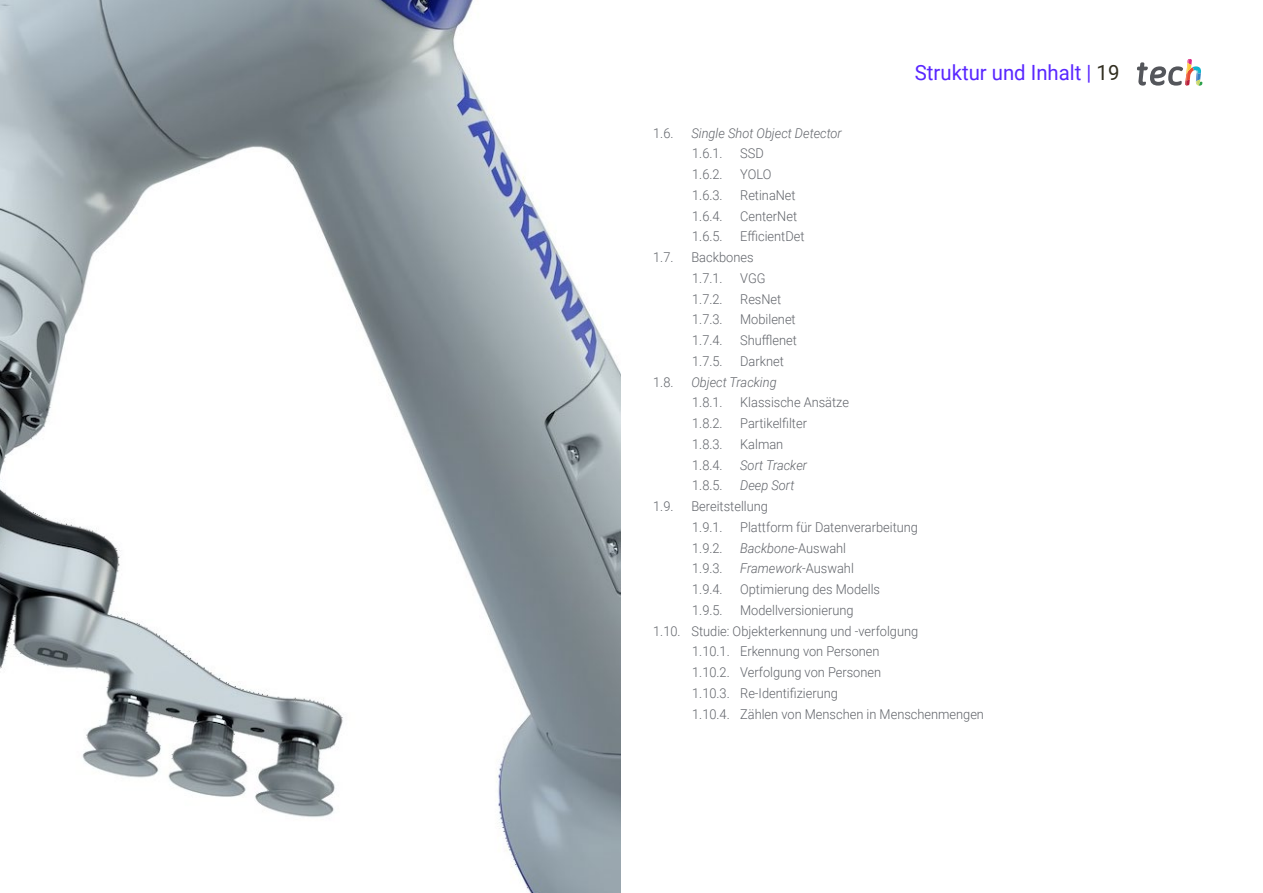
<style>
.page{position:relative;width:1263px;height:893px;background:#fff}
.page>*{position:absolute;margin:0;border:0;box-sizing:border-box;transform-origin:0 0}
.t1{font:21px "Roboto";color:#5927ff}
.t2{font:300 13.5px/20.7px "Roboto";color:#61646a;scale:.95 1}
.t3{font:italic 300 13.5px "Roboto";color:#61646a;scale:.95 1}
.s1{color:#312e20}
.s2{font-style:normal}
</style>
<div class="page">
<img style="left:0;top:0;width:621px;height:893px">
<svg style="left:1137px;top:59px;width:65px;height:27px"></svg>
<p class="t2" style="left:653px;top:122px;width:23px">1.6.</p>
<p class="t3" style="left:691px;top:123px;width:160px">Single Shot Object Detector</p>
<p class="t2" style="left:692px;top:143px;width:34px">1.6.1.</p>
<p class="t2" style="left:740px;top:143px;width:26px">SSD</p>
<p class="t2" style="left:692px;top:164px;width:34px">1.6.2.</p>
<p class="t2" style="left:740px;top:164px;width:34px">YOLO</p>
<p class="t2" style="left:692px;top:184px;width:34px">1.6.3.</p>
<p class="t2" style="left:740px;top:184px;width:60px">RetinaNet</p>
<p class="t2" style="left:692px;top:205px;width:34px">1.6.4.</p>
<p class="t2" style="left:740px;top:205px;width:61px">CenterNet</p>
<p class="t2" style="left:692px;top:226px;width:34px">1.6.5.</p>
<p class="t2" style="left:740px;top:226px;width:69px">EfficientDet</p>
<p class="t2" style="left:653px;top:247px;width:23px">1.7.</p>
<p class="t2" style="left:691px;top:247px;width:67px">Backbones<br>1.7.1.</p>
<p class="t2" style="left:740px;top:267px;width:28px">VGG</p>
<p class="t2" style="left:692px;top:288px;width:34px">1.7.2.</p>
<p class="t2" style="left:740px;top:288px;width:45px">ResNet</p>
<p class="t2" style="left:692px;top:309px;width:34px">1.7.3.</p>
<p class="t2" style="left:740px;top:309px;width:60px">Mobilenet</p>
<p class="t2" style="left:692px;top:330px;width:34px">1.7.4.</p>
<p class="t2" style="left:740px;top:330px;width:61px">Shufflenet</p>
<p class="t2" style="left:692px;top:350px;width:34px">1.7.5.</p>
<p class="t2" style="left:740px;top:350px;width:47px">Darknet</p>
<h1 class="t1" style="left:915px;top:57px;width:206px">Struktur und Inhalt | <span class="s1">19</span></h1>
<p class="t2" style="left:653px;top:371px;width:23px">1.8.</p>
<p class="t3" style="left:691px;top:372px;width:91px">Object Tracking</p>
<p class="t2" style="left:692px;top:392px;width:34px">1.8.1.</p>
<p class="t2" style="left:740px;top:392px;width:116px">Klassische Ansätze</p>
<p class="t2" style="left:692px;top:413px;width:34px">1.8.2.</p>
<p class="t2" style="left:740px;top:413px;width:72px">Partikelfilter</p>
<p class="t2" style="left:692px;top:433px;width:34px">1.8.3.</p>
<p class="t2" style="left:740px;top:433px;width:47px">Kalman</p>
<p class="t2" style="left:692px;top:454px;width:34px">1.8.4.</p>
<p class="t3" style="left:740px;top:455px;width:72px">Sort Tracker</p>
<p class="t2" style="left:692px;top:475px;width:34px">1.8.5.</p>
<p class="t3" style="left:740px;top:476px;width:59px">Deep Sort</p>
<p class="t2" style="left:653px;top:496px;width:23px">1.9.</p>
<p class="t2" style="left:691px;top:496px;width:82px">Bereitstellung<br>1.9.1.</p>
<p class="t2" style="left:740px;top:516px;width:189px">Plattform für Datenverarbeitung</p>
<p class="t2" style="left:692px;top:537px;width:34px">1.9.2.</p>
<p class="t3" style="left:740px;top:538px;width:113px">Backbone-<span class="s2">Auswahl</span></p>
<p class="t2" style="left:692px;top:558px;width:34px">1.9.3.</p>
<p class="t3" style="left:740px;top:559px;width:121px">Framework<span class="s2">-Auswahl</span></p>
<p class="t2" style="left:692px;top:579px;width:34px">1.9.4.</p>
<p class="t2" style="left:740px;top:579px;width:149px">Optimierung des Modells</p>
<p class="t2" style="left:692px;top:599px;width:34px">1.9.5.</p>
<p class="t2" style="left:740px;top:599px;width:121px">Modellversionierung</p>
<p class="t2" style="left:653px;top:620px;width:281px">1.10. Studie: Objekterkennung und -verfolgung</p>
<p class="t2" style="left:692px;top:641px;width:199px">1.10.1. Erkennung von Personen</p>
<p class="t2" style="left:692px;top:662px;width:200px">1.10.2. Verfolgung von Personen</p>
<p class="t2" style="left:692px;top:682px;width:155px">1.10.3. Re-Identifizierung</p>
<p class="t2" style="left:692px;top:703px;width:309px">1.10.4. Zählen von Menschen in Menschenmengen</p>
</div>
